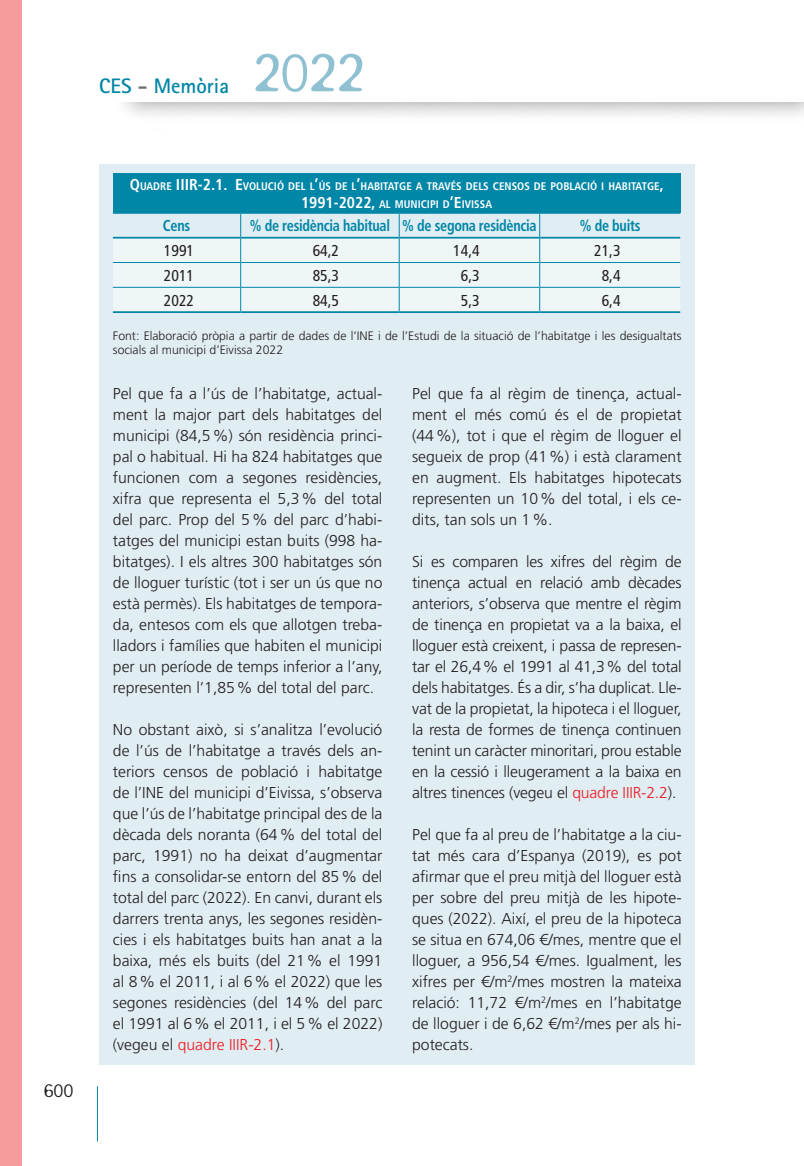
<style>
.page{position:relative;width:804px;height:1166px;background:#fff}
.page>*{position:absolute;margin:0;border:0;box-sizing:border-box;transform-origin:0 0}
.t1{font:300 61.07px "Blur";color:#90c1d3}
.t2{font:700 21px "Rotis Sans Serif";color:#0086a6}
.t3{font:300 21px "Blur";color:#231f20}
.t4{font:300 15.75px/21px "Frutiger LT Std";color:#231f20;text-align:justify}
.t5{font:700 condensed 15.75px "Frutiger LT Std";letter-spacing:-.02em;color:#0086a6;scale:.9 1}
.t6{font:condensed 15.75px "Frutiger LT Std";color:#231f20}
.t7{font:300 12.25px/14px "Frutiger LT Std";color:#231f20}
.t8{font:700 condensed 11.03px/17.5px "Frutiger LT Std";color:#fff;text-align:center}
.s1{color:#6c6d70}
.s2{font-size:15.75px}
.s3{color:#ee1d23}
</style>
<div class="page">
<hr style="left:97px;top:1086px;width:1px;height:55px;background:#0086a6">
<div style="left:0;top:0;width:21px;height:1166px;background:#f69c9c"></div>
<div style="left:99px;top:164px;width:595px;height:900px;background:#e0edf3"></div>
<div style="left:113px;top:174px;width:567px;height:39px;background:#0086a6"></div>
<div style="left:113px;top:239px;width:567px;height:72px;background:#eff6f8"></div>
<hr style="left:113px;top:212px;width:128px;height:2px;background:#0086a6">
<hr style="left:241px;top:212px;width:158px;height:2px;background:#0086a6">
<hr style="left:399px;top:212px;width:140px;height:2px;background:#0086a6">
<hr style="left:539px;top:212px;width:141px;height:2px;background:#0086a6">
<hr style="left:113px;top:237px;width:127px;height:2px;background:#0086a6">
<hr style="left:241px;top:237px;width:158px;height:2px;background:#0086a6">
<hr style="left:399px;top:237px;width:140px;height:2px;background:#0086a6">
<hr style="left:540px;top:237px;width:140px;height:2px;background:#0086a6">
<hr style="left:113px;top:311px;width:128px;height:2px;background:#0086a6">
<hr style="left:241px;top:311px;width:158px;height:2px;background:#0086a6">
<hr style="left:399px;top:311px;width:140px;height:2px;background:#0086a6">
<hr style="left:539px;top:311px;width:141px;height:2px;background:#0086a6">
<hr style="left:113px;top:262px;width:128px;height:1px;background:#0086a6">
<hr style="left:241px;top:262px;width:158px;height:1px;background:#0086a6">
<hr style="left:399px;top:262px;width:140px;height:1px;background:#0086a6">
<hr style="left:539px;top:262px;width:141px;height:1px;background:#0086a6">
<hr style="left:113px;top:287px;width:128px;height:1px;background:#0086a6">
<hr style="left:241px;top:287px;width:158px;height:1px;background:#0086a6">
<hr style="left:399px;top:287px;width:140px;height:1px;background:#0086a6">
<hr style="left:539px;top:287px;width:141px;height:1px;background:#0086a6">
<svg style="left:240px;top:214px;width:1px;height:97px"></svg>
<svg style="left:399px;top:214px;width:1px;height:97px"></svg>
<svg style="left:539px;top:214px;width:1px;height:97px"></svg>
<h2 class="t2" style="left:99px;top:73px;width:131px">CES <span class="s1">-</span> Memòria</h2>
<h1 class="t1" style="left:252px;top:39px;width:113px">2022</h1>
<h2 class="t3" style="left:44px;top:1079px;width:31px">600</h2>
<p class="t8" style="left:130px;top:178px;width:535px"><span class="s2">Q</span>UADRE <span class="s2">IIIR-2.1. E</span>VOLUCIÓ DEL L<span class="s2">’</span>ÚS DE L<span class="s2">’</span>HABITATGE A TRAVÉS DELS CENSOS DE POBLACIÓ I HABITATGE<span class="s2">,<br>1991-2022,</span> AL MUNICIPI D<span class="s2">’E</span>IVISSA</p>
<p class="t5" style="left:163px;top:216px;width:32px">Cens</p>
<p class="t5" style="left:250px;top:216px;width:320px">% de residència habitual % de segona residència</p>
<p class="t5" style="left:580px;top:216px;width:69px">% de buits</p>
<p class="t6" style="left:164px;top:241px;width:32px">1991</p>
<p class="t6" style="left:313px;top:241px;width:28px">64,2</p>
<p class="t6" style="left:453px;top:241px;width:28px">14,4</p>
<p class="t6" style="left:594px;top:241px;width:28px">21,3</p>
<p class="t6" style="left:164px;top:266px;width:32px">2011</p>
<p class="t6" style="left:313px;top:266px;width:28px">85,3</p>
<p class="t6" style="left:461px;top:266px;width:20px">6,3</p>
<p class="t6" style="left:601px;top:266px;width:20px">8,4</p>
<p class="t6" style="left:164px;top:291px;width:32px">2022</p>
<p class="t6" style="left:313px;top:291px;width:28px">84,5</p>
<p class="t6" style="left:461px;top:291px;width:20px">5,3</p>
<p class="t6" style="left:601px;top:291px;width:20px">6,4</p>
<p class="t7" style="left:113px;top:329px;width:570px">Font: Elaboració pròpia a partir de dades de l’INE i de l’Estudi de la situació de l’habitatge i les desigualtats socials al municipi d’Eivissa 2022</p>
<p class="t4" style="left:113px;top:383px;width:271px">Pel que fa a l’ús de l’habitatge, actual&shy;ment la major part dels habitatges del municipi (84,5%) són residència princi&shy;pal o habitual. Hi ha 824 habitatges que funcionen com a segones residències, xifra que representa el 5,3% del total del parc. Prop del 5% del parc d’habi&shy;tatges del municipi estan buits (998 ha&shy;bitatges). I els altres 300 habitatges són de lloguer turístic (tot i ser un ús que no està permès). Els habitatges de tempora&shy;da, entesos com els que allotgen treba&shy;lladors i famílies que habiten el municipi per un període de temps inferior a l’any, representen l’1,85% del total del parc.</p>
<p class="t4" style="left:113px;top:719px;width:271px">No obstant això, si s’analitza l’evolució de l’ús de l’habitatge a través dels an&shy;teriors censos de població i habitatge de l’INE del municipi d’Eivissa, s’observa que l’ús de l’habitatge principal des de la dècada dels noranta (64% del total del parc, 1991) no ha deixat d’augmentar fins a consolidar-se entorn del 85% del total del parc (2022). En canvi, durant els darrers trenta anys, les segones residèn&shy;cies i els habitatges buits han anat a la baixa, més els buits (del 21% el 1991 al 8% el 2011, i al 6% el 2022) que les segones residències (del 14% del parc el 1991 al 6% el 2011, i el 5% el 2022) (vegeu el <span class="s3">quadre IIIR-2.1</span>).</p>
<p class="t4" style="left:412px;top:383px;width:271px">Pel que fa al règim de tinença, actual&shy;ment el més comú és el de propietat (44%), tot i que el règim de lloguer el segueix de prop (41%) i està clarament en augment. Els habitatges hipotecats representen un 10% del total, i els ce&shy;dits, tan sols un 1%.</p>
<p class="t4" style="left:412px;top:551px;width:271px">Si es comparen les xifres del règim de tinença actual en relació amb dècades anteriors, s’observa que mentre el règim de tinença en propietat va a la baixa, el lloguer està creixent, i passa de represen&shy;tar el 26,4% el 1991 al 41,3% del total dels habitatges. És a dir, s’ha duplicat. Lle&shy;vat de la propietat, la hipoteca i el lloguer, la resta de formes de tinença continuen tenint un caràcter minoritari, prou estable en la cessió i lleugerament a la baixa en altres tinences (vegeu el <span class="s3">quadre IIIR-2.2</span>).</p>
<p class="t4" style="left:412px;top:824px;width:271px">Pel que fa al preu de l’habitatge a la ciu&shy;tat més cara d’Espanya (2019), es pot afirmar que el preu mitjà del lloguer està per sobre del preu mitjà de les hipote&shy;ques (2022). Així, el preu de la hipoteca se situa en 674,06 €/mes, mentre que el lloguer, a 956,54 €/mes. Igualment, les xifres per €/m<sup>2</sup>/mes mostren la mateixa relació: 11,72 €/m<sup>2</sup>/mes en l’habitatge de lloguer i de 6,62 €/m<sup>2</sup>/mes per als hi&shy;potecats.</p>
</div>
